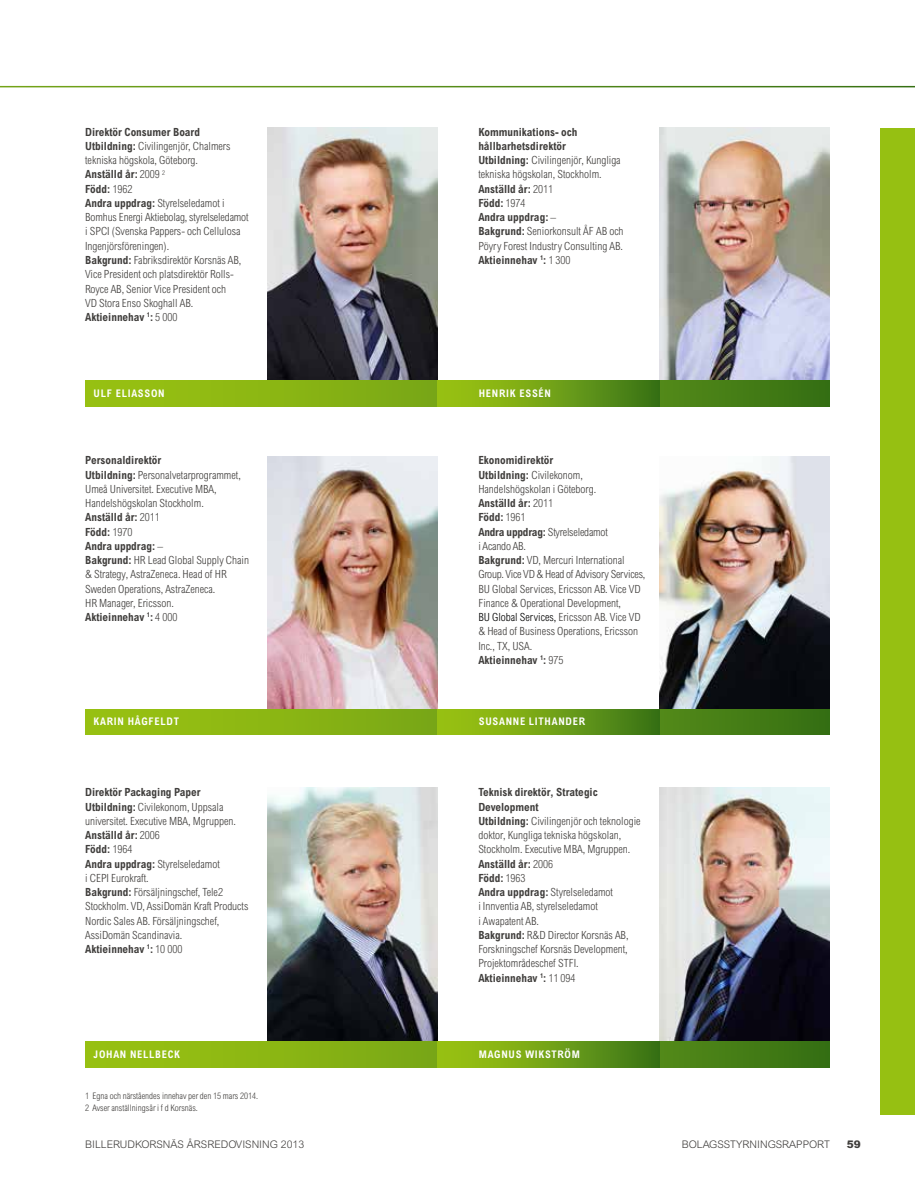
<style>
.page{position:relative;width:915px;height:1191px;background:#fff}
.page>*{position:absolute;margin:0;border:0;box-sizing:border-box;transform-origin:0 0}
.t1{font:300 condensed 11.25px/14.2px "Arial MT Std";color:#403e3c}
.t2{font:700 condensed 10.5px "Arial MT Std";letter-spacing:.07em;color:#fff}
.t3{font:300 10.5px "Arial MT Std";color:#403e3c}
.t4{font:900 10.5px "Arial MT Std";color:#403e3c}
.t5{font:300 condensed 9px/12px "Arial MT Std";color:#403e3c}
.s1{font-weight:700}
.s2{color:#000}
</style>
<div class="page">
<img style="left:659px;top:128px;width:170px;height:253px">
<img style="left:659px;top:456px;width:170px;height:253px">
<img style="left:267px;top:456px;width:170px;height:253px">
<img style="left:267px;top:128px;width:170px;height:253px">
<img style="left:267px;top:788px;width:170px;height:253px">
<img style="left:659px;top:788px;width:170px;height:253px">
<svg style="left:85px;top:709px;width:744px;height:26px;background:#73a314"></svg>
<svg style="left:85px;top:381px;width:744px;height:25px;background:#73a314"></svg>
<svg style="left:85px;top:1041px;width:744px;height:26px;background:#73a314"></svg>
<div style="left:437px;top:709px;width:222px;height:26px;background:linear-gradient(to right,#a3ca13,#3d7719)"></div>
<div style="left:437px;top:381px;width:222px;height:25px;background:linear-gradient(to right,#a3ca13,#3d7719)"></div>
<div style="left:437px;top:1041px;width:222px;height:26px;background:linear-gradient(to right,#a3ca13,#3d7719)"></div>
<div style="left:880px;top:128px;width:34px;height:986px;background:#96c012"></div>
<p class="t1" style="left:85px;top:125px;width:165px"><span class="s1">Direktör Consumer Board<br>Utbildning:</span> Civilingenjör, Chalmers tekniska högskola, Göteborg.<br><span class="s1">Anställd år:</span> 2009 <sup>2<br></sup><span class="s1">Född:</span> 1962<br><span class="s1">Andra uppdrag:</span> Styrelseledamot i<br>Bomhus Energi Aktiebolag, styrelseledamot i SPCI (Svenska Pappers- och Cellulosa<br>Ingenjörsföreningen).<br><span class="s1">Bakgrund:</span> Fabriksdirektör Korsnäs AB,<br>Vice President och platsdirektör Rolls-<br>Royce AB, Senior Vice President och<br>VD Stora Enso Skoghall AB.<br><span class="s1">Aktieinnehav</span> <sup>1</sup><span class="s1">:</span> 5 000</p>
<p class="t1" style="left:478px;top:125px;width:147px"><span class="s1">Kommunikations- och hållbarhetsdirektör<br>Utbildning:</span> Civilingenjör, Kungliga tekniska högskolan, Stockholm.<br><span class="s1">Anställd år:</span> 2011<br><span class="s1">Född:</span> 1974<br><span class="s1">Andra uppdrag:</span> –<br><span class="s1">Bakgrund:</span> Seniorkonsult ÅF AB och<br>Pöyry Forest Industry Consulting AB.<br><span class="s1">Aktieinnehav</span> <sup>1</sup><span class="s1">:</span> 1 300</p>
<p class="t2" style="left:94px;top:387px;width:72px">ULF ELIASSON</p>
<p class="t2" style="left:478px;top:387px;width:74px">HENRIK ESSÉN</p>
<p class="t1" style="left:85px;top:453px;width:165px"><span class="s1">Personaldirektör<br>Utbildning:</span> Personalvetarprogrammet,<br>Umeå Universitet. Executive MBA,<br>Handelshögskolan Stockholm.<br><span class="s1">Anställd år:</span> 2011<br><span class="s1">Född:</span> 1970<br><span class="s1">Andra uppdrag:</span> –<br><span class="s1">Bakgrund:</span> HR Lead Global Supply Chain &amp; Strategy, AstraZeneca. Head of HR<br>Sweden Operations, AstraZeneca.<br>HR Manager, Ericsson.<br><span class="s1">Aktieinnehav</span> <sup>1</sup><span class="s1">:</span> 4 000</p>
<p class="t1" style="left:478px;top:453px;width:168px"><span class="s1">Ekonomidirektör<br>Utbildning:</span> Civilekonom,<br>Handelshögskolan i Göteborg.<br><span class="s1">Anställd år:</span> 2011<br><span class="s1">Född:</span> 1961<br><span class="s1">Andra uppdrag:</span> Styrelseledamot<br>i Acando AB.<br><span class="s1">Bakgrund:</span> VD, Mercuri International<br>Group. Vice VD &amp; Head of Advisory Services,<br>BU Global Services, Ericsson AB. Vice VD<br>Finance &amp; Operational Development,<br><span class="s2">BU Global Services,</span> Ericsson AB. Vice VD &amp; Head of Business Operations, Ericsson<br>Inc., TX, USA.<br><span class="s1">Aktieinnehav</span> <sup>1</sup><span class="s1">:</span> 975</p>
<p class="t2" style="left:94px;top:715px;width:87px">KARIN HÅGFELDT</p>
<p class="t2" style="left:478px;top:715px;width:108px">SUSANNE LITHANDER</p>
<p class="t1" style="left:85px;top:785px;width:165px"><span class="s1">Direktör Packaging Paper<br>Utbildning:</span> Civilekonom, Uppsala universitet. Executive MBA, Mgruppen.<br><span class="s1">Anställd år:</span> 2006<br><span class="s1">Född:</span> 1964<br><span class="s1">Andra uppdrag:</span> Styrelseledamot<br>i CEPI Eurokraft.<br><span class="s1">Bakgrund:</span> Försäljningschef, Tele2<br>Stockholm. VD, AssiDomän Kraft Products<br>Nordic Sales AB. Försäljningschef,<br>AssiDomän Scandinavia.<br><span class="s1">Aktieinnehav</span> <sup>1</sup><span class="s1">:</span> 10 000</p>
<p class="t1" style="left:478px;top:785px;width:164px"><span class="s1">Teknisk direktör, Strategic<br>Development<br>Utbildning:</span> Civilingenjör och teknologie doktor, Kungliga tekniska högskolan,<br>Stockholm. Executive MBA, Mgruppen.<br><span class="s1">Anställd år:</span> 2006<br><span class="s1">Född:</span> 1963<br><span class="s1">Andra uppdrag:</span> Styrelseledamot<br>i Innventia AB, styrelseledamot<br>i Awapatent AB.<br><span class="s1">Bakgrund:</span> R&amp;D Director Korsnäs AB,<br>Forskningschef Korsnäs Development,<br>Projektområdeschef STFI.<br><span class="s1">Aktieinnehav</span> <sup>1</sup><span class="s1">:</span> 11 094</p>
<p class="t2" style="left:94px;top:1047px;width:88px">JOHAN NELLBECK</p>
<p class="t2" style="left:478px;top:1047px;width:102px">MAGNUS WIKSTRÖM</p>
<p class="t5" style="left:85px;top:1090px;width:174px">1 Egna och närståendes innehav per den 15 mars 2014.<br>2 Avser anställningsår i f d Korsnäs.</p>
<p class="t3" style="left:85px;top:1138px;width:220px">BILLERUDKORSNÄS ÅRSREDOVISNING 2013</p>
<p class="t3" style="left:681px;top:1138px;width:150px">BOLAGSSTYRNINGSRAPPORT</p>
<p class="t4" style="left:846px;top:1137px;width:16px">59</p>
</div>
